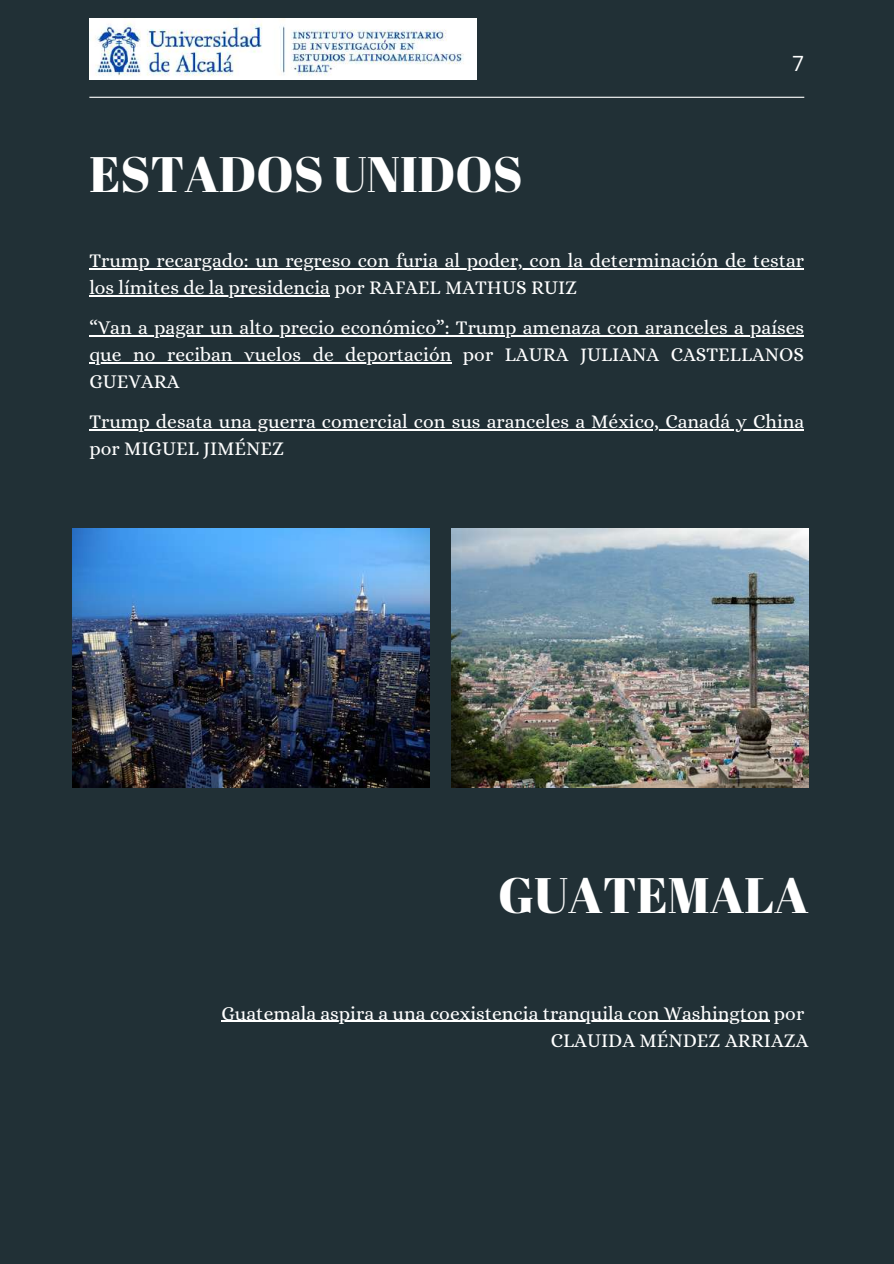
<style>
.page{position:relative;width:894px;height:1264px;background:#fff}
.page>*{position:absolute;margin:0;border:0;box-sizing:border-box;transform-origin:0 0}
.t1{font:49.8px "Abril Fatface";color:#fff}
.t2{font:21px "Open Sans";color:#fff}
.t3{font:19.5px/27px "Alice";color:#fff}
</style>
<div class="page">
<div style="left:0;top:0;width:893px;height:1263px;background:#213036"></div>
<hr style="left:89px;top:97px;width:715px;height:1px;background:#fff">
<img style="left:89px;top:18px;width:387px;height:62px">
<img style="left:72px;top:528px;width:357px;height:259px">
<hr style="left:221px;top:1020px;width:548px;height:1px;background:#fff">
<img style="left:451px;top:528px;width:356px;height:259px">
<hr style="left:89px;top:268px;width:715px;height:1px;background:#fff">
<hr style="left:89px;top:295px;width:241px;height:1px;background:#fff">
<hr style="left:89px;top:335px;width:715px;height:1px;background:#fff">
<hr style="left:89px;top:362px;width:362px;height:1px;background:#fff">
<hr style="left:89px;top:429px;width:715px;height:1px;background:#fff">
<h1 class="t1" style="left:89px;top:140px;width:434px">ESTADOS UNIDOS</h1>
<p class="t2" style="left:792px;top:48px;width:13px">7</p>
<p class="t3" style="left:89px;top:247px;width:716px">Trump recargado: un regreso con furia al poder, con la determinación de testar los límites de la presidencia por RAFAEL MATHUS RUIZ</p>
<p class="t3" style="left:89px;top:314px;width:716px;text-align:justify">“Van a pagar un alto precio económico”: Trump amenaza con aranceles a países que no reciban vuelos de deportación por LAURA JULIANA CASTELLANOS GUEVARA</p>
<p class="t3" style="left:89px;top:408px;width:716px">Trump desata una guerra comercial con sus aranceles a México, Canadá y China por MIGUEL JIMÉNEZ</p>
<h1 class="t1" style="left:498px;top:860px;width:312px">GUATEMALA</h1>
<p class="t3" style="left:221px;top:999px;width:588px;text-align:right">Guatemala aspira a una coexistencia tranquila con Washington por<br>CLAUIDA MÉNDEZ ARRIAZA</p>
</div>
